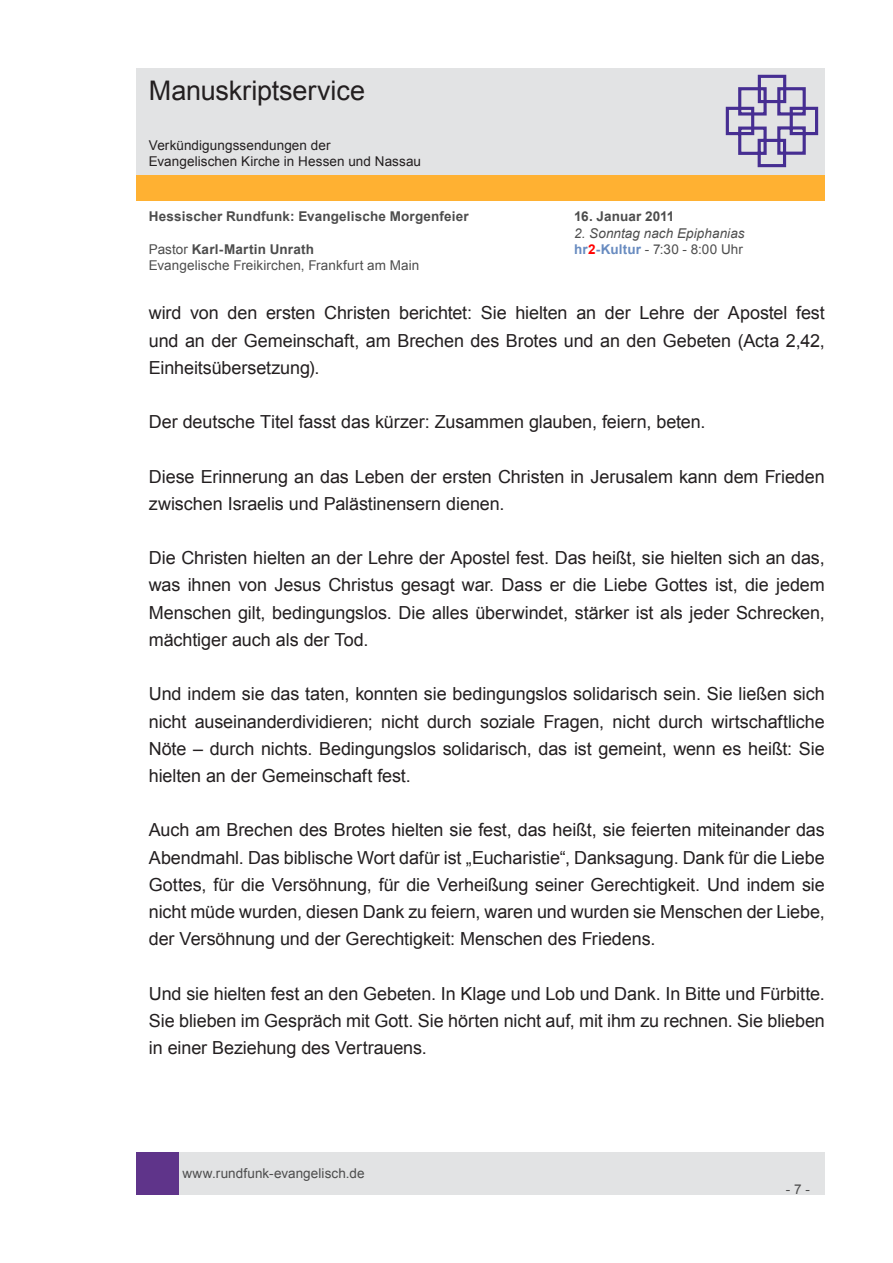
<style>
.page{position:relative;width:893px;height:1263px;background:#fff}
.page>*{position:absolute;margin:0;border:0;box-sizing:border-box;transform-origin:0 0}
.t1{font:27px "Arial";letter-spacing:-.005em;color:#231f20}
.t2{font:18px/27.2px "Arial";letter-spacing:-.005em;color:#231f20;text-align:justify}
.t3{font:13.5px "Arial";letter-spacing:.005em;color:#4d4d4d}
.t4{font:700 13.5px "Arial";letter-spacing:.015em;color:#4d4d4d}
.t5{font:13.5px/16.2px "Arial";letter-spacing:.005em;color:#231f20}
.t6{font:italic 13.5px "Arial";letter-spacing:.005em;color:#4d4d4d}
.s1{font-weight:400}
.s2{font-weight:700;color:#688bc0}
.s3{font-weight:700;color:#f00}
</style>
<div class="page">
<div style="left:179px;top:1152px;width:646px;height:43px;background:#e2e3e4"></div>
<div style="left:136px;top:1152px;width:43px;height:43px;background:#5f348a"></div>
<div style="left:136px;top:175px;width:689px;height:26px;background:#ffb132"></div>
<div style="left:136px;top:68px;width:689px;height:106px;background:#e2e3e4"></div>
<svg style="left:725px;top:74px;width:94px;height:94px"></svg>
<h1 class="t1" style="left:149px;top:73px;width:218px">Manuskriptservice</h1>
<p class="t5" style="left:149px;top:137px;width:274px">Verkündigungssendungen der<br>Evangelischen Kirche in Hessen und Nassau</p>
<p class="t4" style="left:149px;top:208px;width:322px">Hessischer Rundfunk: Evangelische Morgenfeier</p>
<p class="t4" style="left:574px;top:208px;width:102px">16. Januar 2011</p>
<p class="t6" style="left:574px;top:224px;width:172px">2. Sonntag nach Epiphanias</p>
<p class="t4" style="left:149px;top:240px;width:167px"><span class="s1">Pastor</span> Karl-Martin Unrath</p>
<p class="t3" style="left:574px;top:240px;width:170px"><span class="s2">hr</span><span class="s3">2</span><span class="s2">-Kultur</span> - 7:30 - 8:00 Uhr</p>
<p class="t3" style="left:149px;top:256px;width:272px">Evangelische Freikirchen, Frankfurt am Main</p>
<p class="t2" style="left:149px;top:300px;width:678px">wird von den ersten Christen berichtet: Sie hielten an der Lehre der Apostel fest und an der Gemeinschaft, am Brechen des Brotes und an den Gebeten (Acta 2,42, Einheitsübersetzung).</p>
<p class="t2" style="left:149px;top:408px;width:558px">Der deutsche Titel fasst das kürzer: Zusammen glauben, feiern, beten.</p>
<p class="t2" style="left:149px;top:463px;width:677px">Diese Erinnerung an das Leben der ersten Christen in Jerusalem kann dem Frieden zwischen Israelis und Palästinensern dienen.</p>
<p class="t2" style="left:149px;top:544px;width:678px">Die Christen hielten an der Lehre der Apostel fest. Das heißt, sie hielten sich an das, was ihnen von Jesus Christus gesagt war. Dass er die Liebe Gottes ist, die jedem Menschen gilt, bedingungslos. Die alles überwindet, stärker ist als jeder Schrecken, mächtiger auch als der Tod.</p>
<p class="t2" style="left:149px;top:681px;width:677px">Und indem sie das taten, konnten sie bedingungslos solidarisch sein. Sie ließen sich nicht auseinanderdividieren; nicht durch soziale Fragen, nicht durch wirtschaftliche Nöte – durch nichts. Bedingungslos solidarisch, das ist gemeint, wenn es heißt: Sie hielten an der Gemeinschaft fest.</p>
<p class="t2" style="left:149px;top:817px;width:678px">Auch am Brechen des Brotes hielten sie fest, das heißt, sie feierten miteinander das Abendmahl. Das biblische Wort dafür ist „Eucharistie“, Danksagung. Dank für die Liebe Gottes, für die Versöhnung, für die Verheißung seiner Gerechtigkeit. Und indem sie nicht müde wurden, diesen Dank zu feiern, waren und wurden sie Menschen der Liebe, der Versöhnung und der Gerechtigkeit: Menschen des Friedens.</p>
<p class="t2" style="left:149px;top:980px;width:678px">Und sie hielten fest an den Gebeten. In Klage und Lob und Dank. In Bitte und Fürbitte.<br>Sie blieben im Gespräch mit Gott. Sie hörten nicht auf, mit ihm zu rechnen. Sie blieben in einer Beziehung des Vertrauens.</p>
<p class="t3" style="left:182px;top:1164px;width:184px">www.rundfunk-evangelisch.de</p>
<p class="t3" style="left:786px;top:1180px;width:26px">- 7 -</p>
</div>
